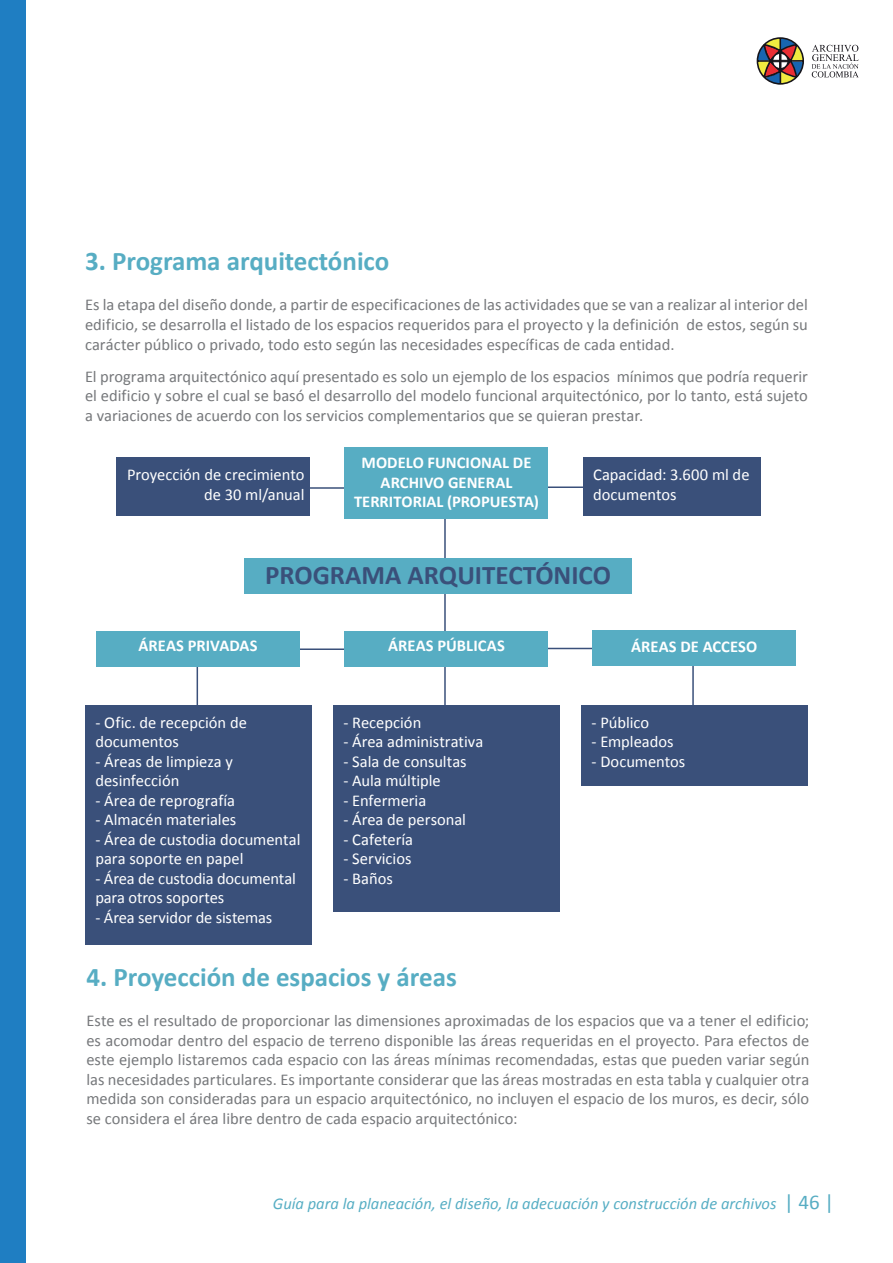
<style>
.page{position:relative;width:893px;height:1263px;background:#fff}
.page>*{position:absolute;margin:0;border:0;box-sizing:border-box;transform-origin:0 0}
.SUBTITULO_TURQUESA{font:700 27px "Calibri";color:#57adc3}
.SUBTITULO_TURQUESA-2{font:700 27px "Calibri";color:#3a507a}
.TXTO_CORRIDO{font:16.5px/19.5px "Calibri";color:#76787b;text-align:justify}
.TXTO_CORRIDO-2{font:16.5px/19.5px "Calibri";letter-spacing:-.005em;color:#fff}
.TXTO_CORRIDO-3{font:700 16.5px/19.5px "Calibri";letter-spacing:.005em;color:#fff;text-align:center}
.t1{font:italic 16.5px "Calibri";color:#57aec4}
.s1{font-style:normal;font-size:21px;color:#57adc3}
</style>
<div class="page">
<hr style="left:282px;top:648px;width:71px;height:2px;background:#3a507a">
<hr style="left:282px;top:487px;width:71px;height:2px;background:#3a507a">
<hr style="left:197px;top:656px;width:1px;height:248px;background:#3a507a">
<hr style="left:692px;top:656px;width:2px;height:122px;background:#3a507a">
<hr style="left:444px;top:466px;width:2px;height:292px;background:#3a507a">
<hr style="left:530px;top:648px;width:70px;height:1px;background:#3a507a">
<hr style="left:530px;top:486px;width:70px;height:2px;background:#3a507a">
<div style="left:96px;top:630px;width:204px;height:36px;background:#57adc3"></div>
<div style="left:244px;top:558px;width:388px;height:36px;background:#57adc3"></div>
<div style="left:85px;top:705px;width:227px;height:240px;background:#3a507a"></div>
<div style="left:333px;top:705px;width:227px;height:206px;background:#3a507a"></div>
<div style="left:581px;top:705px;width:227px;height:80px;background:#3a507a"></div>
<div style="left:583px;top:458px;width:177px;height:58px;background:#3a507a"></div>
<div style="left:117px;top:458px;width:193px;height:58px;background:#3a507a"></div>
<div style="left:344px;top:630px;width:204px;height:36px;background:#57adc3"></div>
<div style="left:344px;top:447px;width:204px;height:71px;background:#57adc3"></div>
<div style="left:592px;top:630px;width:204px;height:36px;background:#57adc3"></div>
<svg style="left:756px;top:37px;width:48px;height:48px"></svg>
<svg style="left:812px;top:45px;width:47px;height:32px"></svg>
<div style="left:0;top:0;width:26px;height:1263px;background:#1f7ec2"></div>
<p class="SUBTITULO_TURQUESA" style="left:85px;top:242px;width:306px">3. Programa arquitectónico</p>
<p class="TXTO_CORRIDO" style="left:85px;top:294px;width:724px">Es la etapa del diseño donde, a partir de especificaciones de las actividades que se van a realizar al interior del edificio, se desarrolla el listado de los espacios requeridos para el proyecto y la definición de estos, según su carácter público o privado, todo esto según las necesidades específicas de cada entidad.</p>
<p class="TXTO_CORRIDO" style="left:85px;top:366px;width:724px">El programa arquitectónico aquí presentado es solo un ejemplo de los espacios mínimos que podría requerir el edificio y sobre el cual se basó el desarrollo del modelo funcional arquitectónico, por lo tanto, está sujeto a variaciones de acuerdo con los servicios complementarios que se quieran prestar.</p>
<p class="TXTO_CORRIDO-2" style="left:127px;top:464px;width:179px;text-align:right">Proyección de crecimiento de 30 ml/anual</p>
<p class="TXTO_CORRIDO-3" style="left:354px;top:453px;width:186px">MODELO FUNCIONAL DE<br>ARCHIVO GENERAL<br>TERRITORIAL (PROPUESTA)</p>
<p class="TXTO_CORRIDO-2" style="left:593px;top:464px;width:158px">Capacidad: 3.600 ml de documentos</p>
<p class="SUBTITULO_TURQUESA-2" style="left:265px;top:556px;width:347px">PROGRAMA ARQUITECTÓNICO</p>
<p class="TXTO_CORRIDO-3" style="left:138px;top:635px;width:121px">ÁREAS PRIVADAS</p>
<p class="TXTO_CORRIDO-3" style="left:388px;top:635px;width:118px">ÁREAS PÚBLICAS</p>
<p class="TXTO_CORRIDO-3" style="left:631px;top:636px;width:128px">ÁREAS DE ACCESO</p>
<p class="TXTO_CORRIDO-2" style="left:95px;top:711px;width:153px">- Ofic. de recepción de documentos</p>
<p class="TXTO_CORRIDO-2" style="left:95px;top:750px;width:139px">- Áreas de limpieza y desinfección</p>
<p class="TXTO_CORRIDO-2" style="left:95px;top:789px;width:141px">- Área de reprografía</p>
<p class="TXTO_CORRIDO-2" style="left:95px;top:809px;width:142px">- Almacén materiales</p>
<p class="TXTO_CORRIDO-2" style="left:95px;top:828px;width:206px">- Área de custodia documental para soporte en papel</p>
<p class="TXTO_CORRIDO-2" style="left:95px;top:867px;width:202px">- Área de custodia documental para otros soportes</p>
<p class="TXTO_CORRIDO-2" style="left:95px;top:906px;width:178px">- Área servidor de sistemas</p>
<p class="TXTO_CORRIDO-2" style="left:343px;top:711px;width:79px">- Recepción</p>
<p class="TXTO_CORRIDO-2" style="left:343px;top:731px;width:141px">- Área administrativa</p>
<p class="TXTO_CORRIDO-2" style="left:343px;top:750px;width:125px">- Sala de consultas</p>
<p class="TXTO_CORRIDO-2" style="left:343px;top:770px;width:99px">- Aula múltiple</p>
<p class="TXTO_CORRIDO-2" style="left:343px;top:789px;width:84px">- Enfermeria</p>
<p class="TXTO_CORRIDO-2" style="left:343px;top:809px;width:124px">- Área de personal</p>
<p class="TXTO_CORRIDO-2" style="left:343px;top:828px;width:71px">- Cafetería</p>
<p class="TXTO_CORRIDO-2" style="left:343px;top:848px;width:70px">- Servicios</p>
<p class="TXTO_CORRIDO-2" style="left:343px;top:867px;width:51px">- Baños</p>
<p class="TXTO_CORRIDO-2" style="left:592px;top:711px;width:59px">- Público</p>
<p class="TXTO_CORRIDO-2" style="left:592px;top:731px;width:83px">- Empleados</p>
<p class="TXTO_CORRIDO-2" style="left:592px;top:750px;width:95px">- Documentos</p>
<p class="SUBTITULO_TURQUESA" style="left:86px;top:957px;width:372px">4. Proyección de espacios y áreas</p>
<p class="TXTO_CORRIDO" style="left:86px;top:1010px;width:724px">Este es el resultado de proporcionar las dimensiones aproximadas de los espacios que va a tener el edificio; es acomodar dentro del espacio de terreno disponible las áreas requeridas en el proyecto. Para efectos de este ejemplo listaremos cada espacio con las áreas mínimas recomendadas, estas que pueden variar según las necesidades particulares. Es importante considerar que las áreas mostradas en esta tabla y cualquier otra medida son consideradas para un espacio arquitectónico, no incluyen el espacio de los muros, es decir, sólo se considera el área libre dentro de cada espacio arquitectónico:</p>
<p class="t1" style="left:273px;top:1191px;width:563px">Guía para la planeación, el diseño, la adecuación y construcción de archivos <span class="s1">| 46 |</span></p>
</div>
